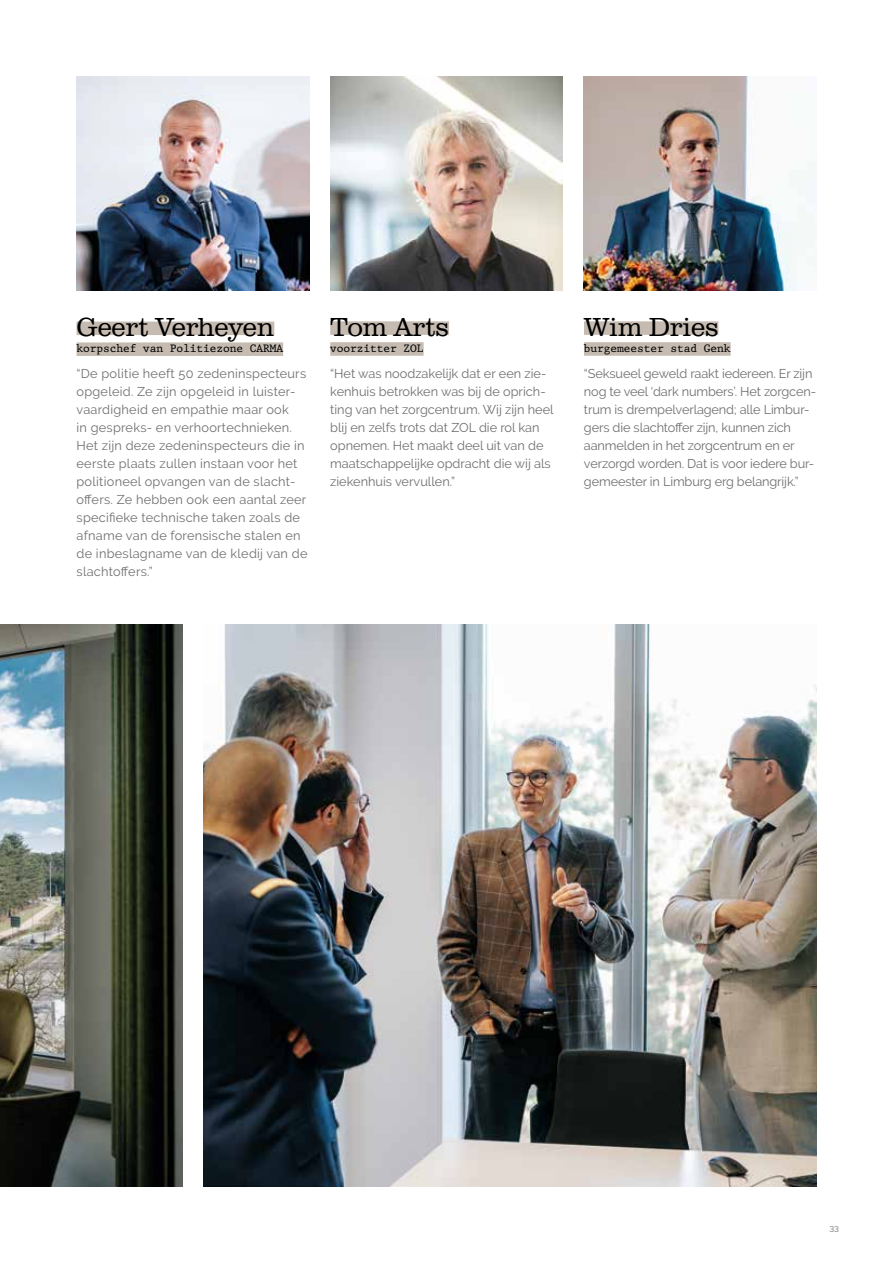
<style>
.page{position:relative;width:893px;height:1263px;background:#fff}
.page>*{position:absolute;margin:0;border:0;box-sizing:border-box;transform-origin:0 0}
.t1{font:300 27px "Clarendon URW";letter-spacing:-.01em;color:#000}
.t2{font:12.75px/18px "Raleway";color:#706f6f}
.t3{font:12.75px/18px "Raleway";letter-spacing:.02em;color:#706f6f}
.t4{font:11.25px "King";letter-spacing:-.01em;color:#000}
.t5{font:8.25px "Raleway";color:#706f6f}
</style>
<div class="page">
<img style="left:0;top:624px;width:182px;height:562px">
<img style="left:203px;top:624px;width:613px;height:562px">
<div style="left:77px;top:322px;width:197px;height:13px;background:#c5bbb0"></div>
<div style="left:584px;top:321px;width:134px;height:14px;background:#c5bbb0"></div>
<div style="left:77px;top:342px;width:206px;height:14px;background:#c5bbb0"></div>
<div style="left:584px;top:342px;width:147px;height:14px;background:#c5bbb0"></div>
<img style="left:77px;top:77px;width:232px;height:213px">
<img style="left:584px;top:77px;width:232px;height:213px">
<div style="left:330px;top:321px;width:119px;height:14px;background:#c5bbb0"></div>
<div style="left:330px;top:342px;width:94px;height:14px;background:#c5bbb0"></div>
<img style="left:330px;top:77px;width:233px;height:213px">
<h1 class="t1" style="left:77px;top:308px;width:199px">Geert Verheyen</h1>
<h1 class="t1" style="left:584px;top:308px;width:136px">Wim Dries</h1>
<p class="t4" style="left:77px;top:341px;width:208px">korpschef van Politiezone CARMA</p>
<p class="t4" style="left:584px;top:341px;width:148px">burgemeester stad Genk</p>
<p class="t3" style="left:77px;top:365px;width:232px">“De politie heeft 50 zedeninspecteurs opgeleid. Ze zijn opgeleid in luister&shy;vaardigheid en empathie maar ook<br>in gespreks- en verhoortechnieken.<br>Het zijn deze zedeninspecteurs die in eerste plaats zullen instaan voor het politioneel opvangen van de slacht&shy;offers. Ze hebben ook een aantal zeer specifieke technische taken zoals de afname van de forensische stalen en de inbeslagname van de kledij van de slachtoffers.”</p>
<p class="t2" style="left:584px;top:365px;width:234px">“Seksueel geweld raakt iedereen. Er zijn nog te veel ‘dark numbers’. Het zorgcen&shy;trum is drempelverlagend; alle Limbur&shy;gers die slachtoffer zijn, kunnen zich aanmelden in het zorgcentrum en er verzorgd worden. Dat is voor iedere bur&shy;gemeester in Limburg erg belangrijk.”</p>
<h1 class="t1" style="left:330px;top:308px;width:120px">Tom Arts</h1>
<p class="t4" style="left:330px;top:341px;width:95px">voorzitter ZOL</p>
<p class="t2" style="left:330px;top:365px;width:225px">“Het was noodzakelijk dat er een zie&shy;kenhuis betrokken was bij de oprich&shy;ting van het zorgcentrum. Wij zijn heel blij en zelfs trots dat ZOL die rol kan opnemen. Het maakt deel uit van de maatschappelijke opdracht die wij als ziekenhuis vervullen.”</p>
<p class="t5" style="left:829px;top:1224px;width:11px">33</p>
</div>
